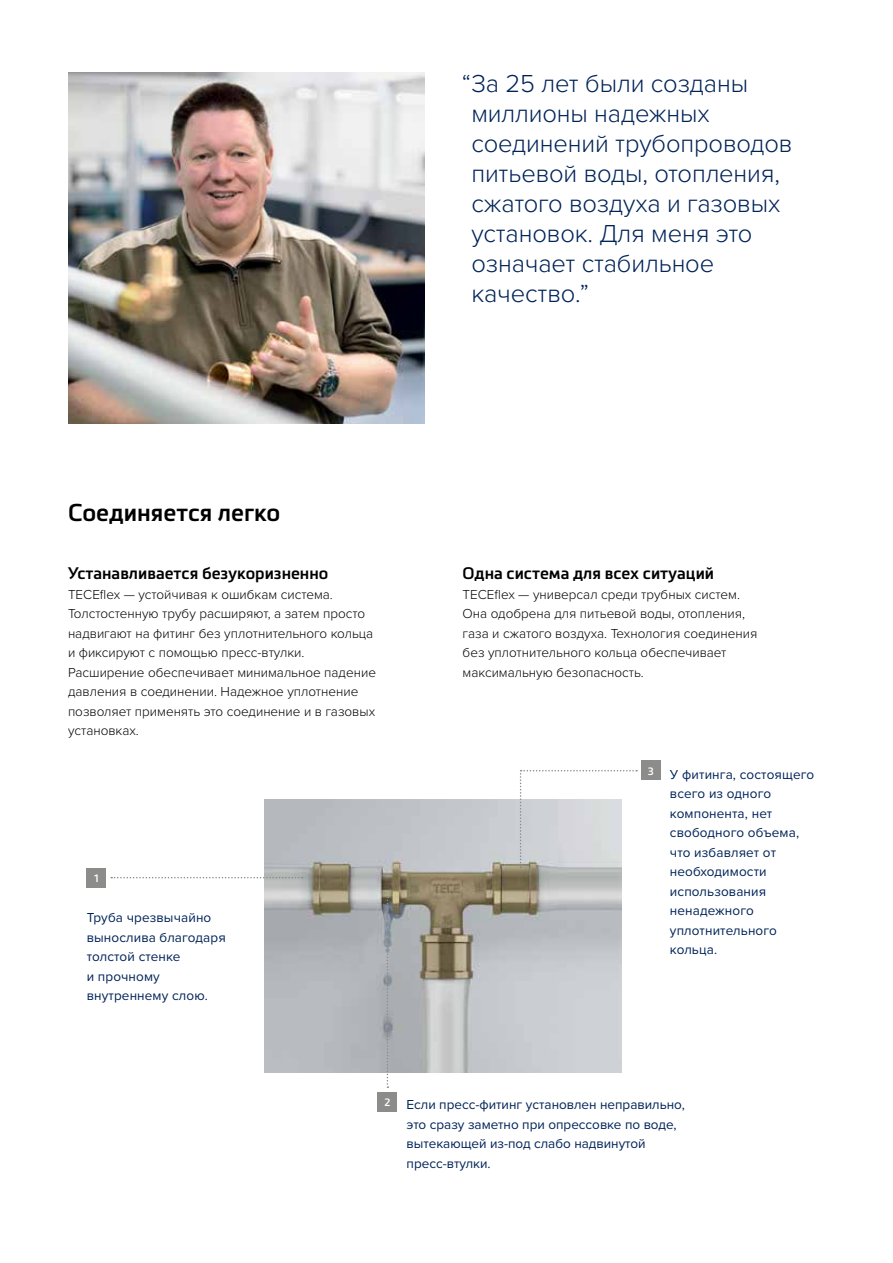
<style>
.page{position:relative;width:893px;height:1263px;background:#fff}
.page>*{position:absolute;margin:0;border:0;box-sizing:border-box;transform-origin:0 0}
.t1{font:300 25.5px/30px "Proxima Nova";letter-spacing:-.005em;color:#002358}
.t2{font:600 24px "Metronic Pro";color:#000}
.t3{font:600 16.5px "Metronic Pro";color:#000}
.t4{font:300 13.5px/19.5px "Proxima Nova";color:#000}
.t5{font:13.5px/19.5px "Proxima Nova";letter-spacing:.01em;color:#002358}
.t6{font:600 10.5px "Metronic Pro";color:#fff}
</style>
<div class="page">
<img style="left:265px;top:800px;width:356px;height:273px">
<svg style="left:387px;top:896px;width:1px;height:192px"></svg>
<svg style="left:520px;top:770px;width:117px;height:98px"></svg>
<svg style="left:111px;top:877px;width:192px;height:1px"></svg>
<div style="left:87px;top:868px;width:19px;height:20px;background:#8c8c8a"></div>
<div style="left:378px;top:1092px;width:19px;height:20px;background:#8c8c8a"></div>
<div style="left:641px;top:761px;width:20px;height:19px;background:#8c8c8a"></div>
<img style="left:68px;top:72px;width:356px;height:351px">
<h1 class="t1" style="left:471px;top:67px;width:323px;text-indent:-10px">“За 25 лет были созданы миллионы надежных соединений трубопроводов питьевой воды, отопления, сжатого воздуха и газовых установок. Для меня это означает стабильное качество.”</h1>
<h2 class="t2" style="left:68px;top:497px;width:214px">Соединяется легко</h2>
<p class="t3" style="left:68px;top:563px;width:262px">Устанавливается безукоризненно</p>
<p class="t4" style="left:68px;top:584px;width:309px">TECEflex — устойчивая к ошибкам система.<br>Толстостенную трубу расширяют, а затем просто надвигают на фитинг без уплотнительного кольца и фиксируют с помощью пресс-втулки.<br>Расширение обеспечивает минимальное падение давления в соединении. Надежное уплотнение позволяет применять это соединение и в газовых установках.</p>
<p class="t6" style="left:93px;top:872px;width:8px">1</p>
<p class="t5" style="left:87px;top:907px;width:140px">Труба чрезвычайно вынослива благодаря толстой стенке<br>и прочному внутреннему слою.</p>
<p class="t3" style="left:463px;top:563px;width:253px">Одна система для всех ситуаций</p>
<p class="t4" style="left:463px;top:584px;width:296px">TECEflex — универсал среди трубных систем.<br>Она одобрена для питьевой воды, отопления, газа и сжатого воздуха. Технология соединения без уплотнительного кольца обеспечивает максимальную безопасность.</p>
<p class="t6" style="left:647px;top:764px;width:8px">3</p>
<p class="t5" style="left:670px;top:764px;width:146px">У фитинга, состоящего всего из одного компонента, нет свободного объема, что избавляет от необходимости использования ненадежного уплотнительного кольца.</p>
<p class="t6" style="left:384px;top:1096px;width:8px">2</p>
<p class="t5" style="left:407px;top:1094px;width:280px">Если пресс-фитинг установлен неправильно, это сразу заметно при опрессовке по воде, вытекающей из-под слабо надвинутой пресс-втулки.</p>
</div>
